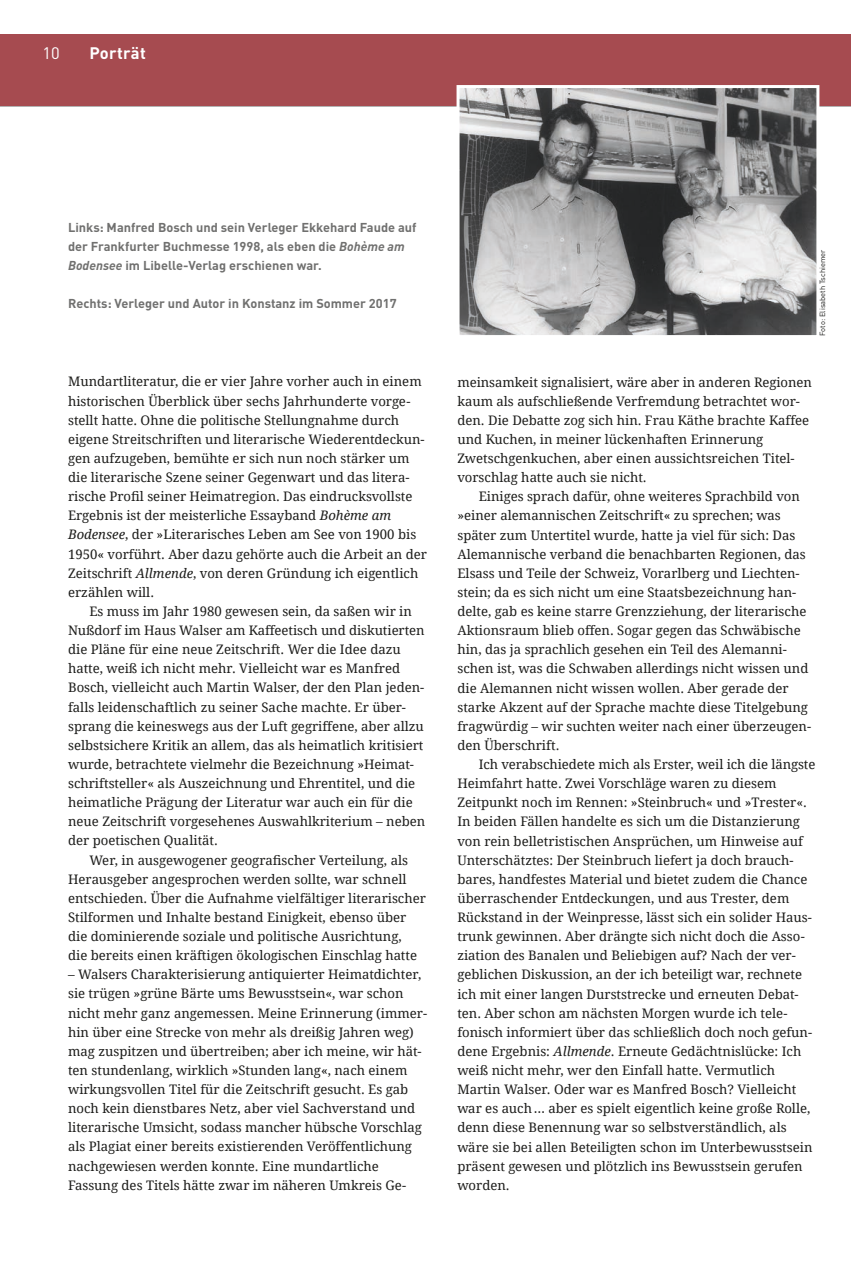
<style>
.page{position:relative;width:851px;height:1263px;background:#fff}
.page>*{position:absolute;margin:0;border:0;box-sizing:border-box;transform-origin:0 0}
.t1{font:700 16.5px "DINOT";letter-spacing:.02em;color:#fff}
.t2{font:16.5px "DINOT";color:#fff}
.t3{font:13.2px/19px "Droid Serif";color:#1d1d1b}
.t4{font:700 12.75px/19.2px "DINOT";color:#70706f}
.t5{font:7.5px "DINOT";color:#1d1d1b}
.s1{font-style:italic}
</style>
<div class="page">
<div style="left:0;top:34px;width:850px;height:72px;background:#a64b50"></div>
<hr style="left:0;top:106px;width:850px;height:1px;background:#b2b2b2">
<img style="left:460px;top:89px;width:355px;height:245px">
<div style="left:456px;top:85px;width:363px;height:253px;border:3px solid #fff"></div>
<p class="t2" style="left:43px;top:42px;width:19px">10</p>
<p class="t1" style="left:89px;top:42px;width:58px">Porträt</p>
<p class="t4" style="left:68px;top:217px;width:350px">Links: Manfred Bosch und sein Verleger Ekkehard Faude auf der Frankfurter Buchmesse 1998, als eben die <span class="s1">Bohème am<br>Bodensee</span> im Libelle-Verlag erschienen war.</p>
<p class="t4" style="left:68px;top:293px;width:330px">Rechts: Verleger und Autor in Konstanz im Sommer 2017</p>
<p class="t3" style="left:68px;top:372px;width:360px">Mundartliteratur, die er vier Jahre vorher auch in einem historischen Überblick über sechs Jahrhunderte vorge&shy;stellt hatte. Ohne die politische Stellungnahme durch eigene Streitschriften und literarische Wiederentdeckun&shy;gen aufzugeben, bemühte er sich nun noch stärker um die literarische Szene seiner Gegenwart und das litera&shy;rische Profil seiner Heimatregion. Das eindrucksvollste Ergebnis ist der meisterliche Essayband <span class="s1">Bohème am Bodensee</span>, der »Literarisches Leben am See von 1900 bis 1950« vorführt. Aber dazu gehörte auch die Arbeit an der Zeitschrift <span class="s1">Allmende</span>, von deren Gründung ich eigentlich erzählen will.</p>
<p class="t3" style="left:68px;top:602px;width:358px;text-indent:21px">Es muss im Jahr 1980 gewesen sein, da saßen wir in Nußdorf im Haus Walser am Kaffeetisch und diskutierten die Pläne für eine neue Zeitschrift. Wer die Idee dazu hatte, weiß ich nicht mehr. Vielleicht war es Manfred Bosch, vielleicht auch Martin Walser, der den Plan jeden&shy;falls leidenschaftlich zu seiner Sache machte. Er über&shy;sprang die keineswegs aus der Luft gegriffene, aber allzu selbstsichere Kritik an allem, das als heimatlich kritisiert wurde, betrachtete vielmehr die Bezeichnung »Heimat&shy;schriftsteller« als Auszeichnung und Ehrentitel, und die heimatliche Prägung der Literatur war auch ein für die neue Zeitschrift vorgesehenes Auswahlkriterium – neben der poetischen Qualität.</p>
<p class="t3" style="left:68px;top:850px;width:359px;text-indent:21px">Wer, in ausgewogener geografischer Verteilung, als Herausgeber angesprochen werden sollte, war schnell entschieden. Über die Aufnahme vielfältiger literarischer Stilformen und Inhalte bestand Einigkeit, ebenso über die dominierende soziale und politische Ausrichtung,<br>die bereits einen kräftigen ökologischen Einschlag hatte</p>
<p class="t3" style="left:68px;top:965px;width:360px">– Walsers Charakterisierung antiquierter Heimatdichter, sie trügen »grüne Bärte ums Bewusstsein«, war schon nicht mehr ganz angemessen. Meine Erinnerung (immer&shy;hin über eine Strecke von mehr als dreißig Jahren weg) mag zuspitzen und übertreiben; aber ich meine, wir hät&shy;ten stundenlang, wirklich »Stunden lang«, nach einem wirkungsvollen Titel für die Zeitschrift gesucht. Es gab noch kein dienstbares Netz, aber viel Sachverstand und literarische Umsicht, sodass mancher hübsche Vorschlag als Plagiat einer bereits existierenden Veröffentlichung nachgewiesen werden konnte. Eine mundartliche Fassung des Titels hätte zwar im näheren Umkreis Ge-</p>
<p class="t5" style="left:817px;top:336px;width:88px;rotate:-90deg">Foto: Elisabeth Tschiemer</p>
<p class="t3" style="left:457px;top:372px;width:356px">meinsamkeit signalisiert, wäre aber in anderen Regionen kaum als aufschließende Verfremdung betrachtet wor&shy;den. Die Debatte zog sich hin. Frau Käthe brachte Kaffee und Kuchen, in meiner lückenhaften Erinnerung Zwetschgenkuchen, aber einen aussichtsreichen Titel&shy;vorschlag hatte auch sie nicht.</p>
<p class="t3" style="left:457px;top:487px;width:355px;text-indent:21px">Einiges sprach dafür, ohne weiteres Sprachbild von »einer alemannischen Zeitschrift« zu sprechen; was später zum Untertitel wurde, hatte ja viel für sich: Das Alemannische verband die benachbarten Regionen, das Elsass und Teile der Schweiz, Vorarlberg und Liechten&shy;stein; da es sich nicht um eine Staatsbezeichnung han&shy;delte, gab es keine starre Grenzziehung, der literarische Aktionsraum blieb offen. Sogar gegen das Schwäbische hin, das ja sprachlich gesehen ein Teil des Alemanni&shy;schen ist, was die Schwaben allerdings nicht wissen und die Alemannen nicht wissen wollen. Aber gerade der starke Akzent auf der Sprache machte diese Titelgebung fragwürdig – wir suchten weiter nach einer überzeugen&shy;den Überschrift.</p>
<p class="t3" style="left:457px;top:755px;width:359px;text-indent:21px">Ich verabschiedete mich als Erster, weil ich die längste Heimfahrt hatte. Zwei Vorschläge waren zu diesem Zeitpunkt noch im Rennen: »Steinbruch« und »Trester«.<br>In beiden Fällen handelte es sich um die Distanzierung von rein belletristischen Ansprüchen, um Hinweise auf Unterschätztes: Der Steinbruch liefert ja doch brauch&shy;bares, handfestes Material und bietet zudem die Chance überraschender Entdeckungen, und aus Trester, dem Rückstand in der Weinpresse, lässt sich ein solider Haus&shy;trunk gewinnen. Aber drängte sich nicht doch die Asso&shy;ziation des Banalen und Beliebigen auf? Nach der ver&shy;geblichen Diskussion, an der ich beteiligt war, rechnete ich mit einer langen Durststrecke und erneuten Debat&shy;ten. Aber schon am nächsten Morgen wurde ich tele&shy;fonisch informiert über das schließlich doch noch gefun&shy;dene Ergebnis: <span class="s1">Allmende</span>. Erneute Gedächtnislücke: Ich weiß nicht mehr, wer den Einfall hatte. Vermutlich Martin Walser. Oder war es Manfred Bosch? Vielleicht war es auch … aber es spielt eigentlich keine große Rolle, denn diese Benennung war so selbstverständlich, als wäre sie bei allen Beteiligten schon im Unterbewusstsein präsent gewesen und plötzlich ins Bewusstsein gerufen worden.</p>
</div>
